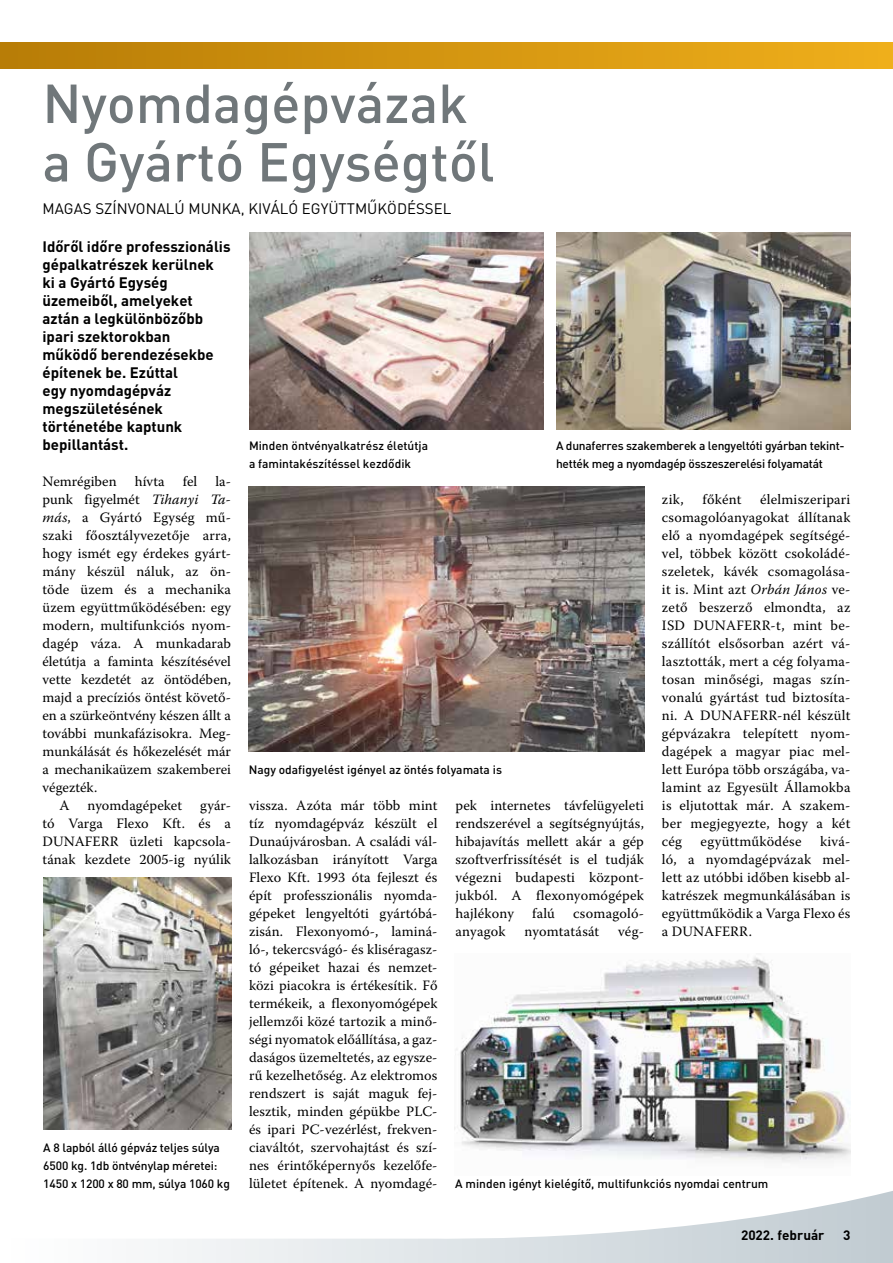
<style>
.page{position:relative;width:893px;height:1263px;background:#fff}
.page>*{position:absolute;margin:0;border:0;box-sizing:border-box;transform-origin:0 0}
.t1{font:500 54px/58.5px "DIN";color:#70777a}
.t2{font:700 15px/18px "DIN";color:#000}
.t3{font:15px "DIN";color:#000}
.t4{font:14.25px/18px "Warnock Pro";letter-spacing:.01em;color:#000;text-align:justify}
.t5{font:700 13.5px "DIN";color:#000}
.t6{font:500 12px/18px "DIN";letter-spacing:-.01em;color:#000}
.s1{font-style:italic}
</style>
<div class="page">
<div style="left:0;top:43px;width:893px;height:25px;background:linear-gradient(to right,#b87c06,#efaf1b)"></div>
<img style="left:249px;top:233px;width:294px;height:196px">
<img style="left:249px;top:486px;width:395px;height:265px">
<img style="left:556px;top:233px;width:294px;height:196px">
<img style="left:455px;top:957px;width:395px;height:205px">
<img style="left:43px;top:877px;width:189px;height:252px">
<svg style="left:158px;top:1191px;width:735px;height:72px"></svg>
<h1 class="t1" style="left:43px;top:72px;width:454px">Nyomdagépvázak a Gyártó Egységtől</h1>
<p class="t3" style="left:43px;top:198px;width:410px">MAGAS SZÍNVONALÚ MUNKA, KIVÁLÓ EGYÜTTMŰKÖDÉSSEL</p>
<p class="t2" style="left:43px;top:237px;width:189px">Időről időre professzionális gépalkatrészek kerülnek<br>ki a Gyártó Egység üzemeiből, amelyeket aztán a legkülönbözőbb ipari szektorokban<br>működő berendezésekbe építenek be. Ezúttal<br>egy nyomdagépváz megszületésének történetébe kaptunk bepillantást.</p>
<p class="t4" style="left:43px;top:472px;width:76px">Nemrégiben</p>
<p class="t4" style="left:135px;top:472px;width:31px">hívta</p>
<p class="t4" style="left:183px;top:472px;width:16px">fel</p>
<p class="t4" style="left:215px;top:472px;width:17px">la-</p>
<p class="t4" style="left:43px;top:490px;width:190px">punk figyelmét <span class="s1">Tihanyi Ta-</span></p>
<p class="t4" style="left:43px;top:508px;width:190px"><span class="s1">más</span>, a Gyártó Egység mű-</p>
<p class="t4" style="left:43px;top:526px;width:190px">szaki főosztályvezetője arra,</p>
<p class="t4" style="left:43px;top:544px;width:190px">hogy ismét egy érdekes gyárt-</p>
<p class="t4" style="left:43px;top:562px;width:190px">mány készül náluk, az ön-</p>
<p class="t4" style="left:43px;top:580px;width:190px">töde üzem és a mechanika</p>
<p class="t4" style="left:43px;top:598px;width:190px">üzem együttműködésében: egy</p>
<p class="t4" style="left:43px;top:616px;width:190px">modern, multifunkciós nyom-</p>
<p class="t4" style="left:43px;top:634px;width:190px">dagép váza. A munkadarab</p>
<p class="t4" style="left:43px;top:652px;width:190px">életútja a faminta készítésével</p>
<p class="t4" style="left:43px;top:670px;width:190px">vette kezdetét az öntödében,</p>
<p class="t4" style="left:43px;top:688px;width:190px">majd a precíziós öntést követő-</p>
<p class="t4" style="left:43px;top:706px;width:190px">en a szürkeöntvény készen állt a</p>
<p class="t4" style="left:43px;top:724px;width:190px">további munkafázisokra. Meg-</p>
<p class="t4" style="left:43px;top:742px;width:190px">munkálását és hőkezelését már</p>
<p class="t4" style="left:43px;top:760px;width:190px">a mechanikaüzem szakemberei</p>
<p class="t4" style="left:43px;top:778px;width:56px">végezték.</p>
<p class="t4" style="left:60px;top:796px;width:12px">A</p>
<p class="t4" style="left:87px;top:796px;width:96px">nyomdagépeket</p>
<p class="t6" style="left:249px;top:436px;width:181px">Minden öntvényalkatrész életútja a famintakészítéssel kezdődik</p>
<p class="t6" style="left:556px;top:436px;width:289px">A dunaferres szakemberek a lengyeltóti gyárban tekint&shy;hették meg a nyomdagép összeszerelési folyamatát</p>
<p class="t4" style="left:662px;top:490px;width:190px;text-indent:98px">élelmiszeripari csomagolóanyagokat állítanak elő a nyomdagépek segítségé&shy;vel, többek között csokoládé&shy;szeletek, kávék csomagolása&shy;it is. Mint azt <span class="s1">Orbán János</span> ve&shy;zető beszerző elmondta, az ISD DUNAFERR-t, mint be&shy;szállítót elsősorban azért vá&shy;lasztották, mert a cég folyama&shy;tosan minőségi, magas szín&shy;vonalú gyártást tud biztosíta&shy;ni. A DUNAFERR-nél készült gépvázakra telepített nyom&shy;dagépek a magyar piac mel&shy;lett Európa több országába, va&shy;lamint az Egyesült Államokba is eljutottak már. A szakem&shy;ber megjegyezte, hogy a két cég</p>
<p class="t4" style="left:662px;top:490px;width:23px">zik,</p>
<p class="t4" style="left:703px;top:490px;width:40px">főként</p>
<p class="t6" style="left:249px;top:760px;width:255px">Nagy odafigyelést igényel az öntés folyamata is</p>
<p class="t4" style="left:43px;top:796px;width:190px;text-indent:158px">gyár&shy;tó Varga Flexo Kft. és a DUNAFERR üzleti kapcsola&shy;tának kezdete 2005-ig nyúlik</p>
<p class="t4" style="left:249px;top:796px;width:190px">vissza. Azóta már több mint tíz nyomdagépváz készült el Dunaújvárosban. A családi vál&shy;lalkozásban irányított Varga Flexo Kft. 1993 óta fejleszt és épít professzionális nyomda&shy;gépeket lengyeltóti gyártóbá&shy;zisán. Flexonyomó-, laminá&shy;ló-, tekercsvágó- és kliséragasz&shy;tó gépeiket hazai és nemzet&shy;közi piacokra is értékesítik. Fő termékeik, a flexonyomógépek jellemzői közé tartozik a minő&shy;ségi nyomatok előállítása, a gaz&shy;daságos üzemeltetés, az egysze&shy;rű kezelhetőség. Az elektromos rendszert is saját maguk fej&shy;lesztik, minden gépükbe PLC&shy;és ipari PC-vezérlést, frekven&shy;ciaváltót, szervohajtást és szí&shy;nes érintőképernyős kezelőfe&shy;lületet építenek. A nyomdagé-</p>
<p class="t4" style="left:455px;top:796px;width:190px">pek internetes távfelügyeleti rendszerével a segítségnyújtás, hibajavítás mellett akár a gép szoftverfrissítését is el tudják végezni budapesti központ&shy;jukból. A flexonyomógépek hajlékony</p>
<p class="t4" style="left:662px;top:832px;width:190px;text-indent:158px">kivá&shy;ló, a nyomdagépvázak mel&shy;lett az utóbbi időben kisebb al&shy;katrészek megmunkálásában is együttműködik a Varga Flexo és a DUNAFERR.</p>
<p class="t4" style="left:701px;top:832px;width:102px">együttműködése</p>
<p class="t4" style="left:532px;top:904px;width:24px">falú</p>
<p class="t4" style="left:573px;top:904px;width:72px">csomagoló-</p>
<p class="t4" style="left:455px;top:922px;width:52px">anyagok</p>
<p class="t4" style="left:524px;top:922px;width:77px">nyomtatását</p>
<p class="t4" style="left:618px;top:922px;width:27px">vég-</p>
<p class="t6" style="left:43px;top:1138px;width:188px">A 8 lapból álló gépváz teljes súlya<br>6500 kg. 1db öntvénylap méretei:<br>1450 x 1200 x 80 mm, súlya 1060 kg</p>
<p class="t6" style="left:455px;top:1174px;width:315px">A minden igényt kielégítő, multifunkciós nyomdai centrum</p>
<p class="t5" style="left:741px;top:1225px;width:85px">2022. február</p>
<p class="t5" style="left:843px;top:1225px;width:9px">3</p>
</div>
